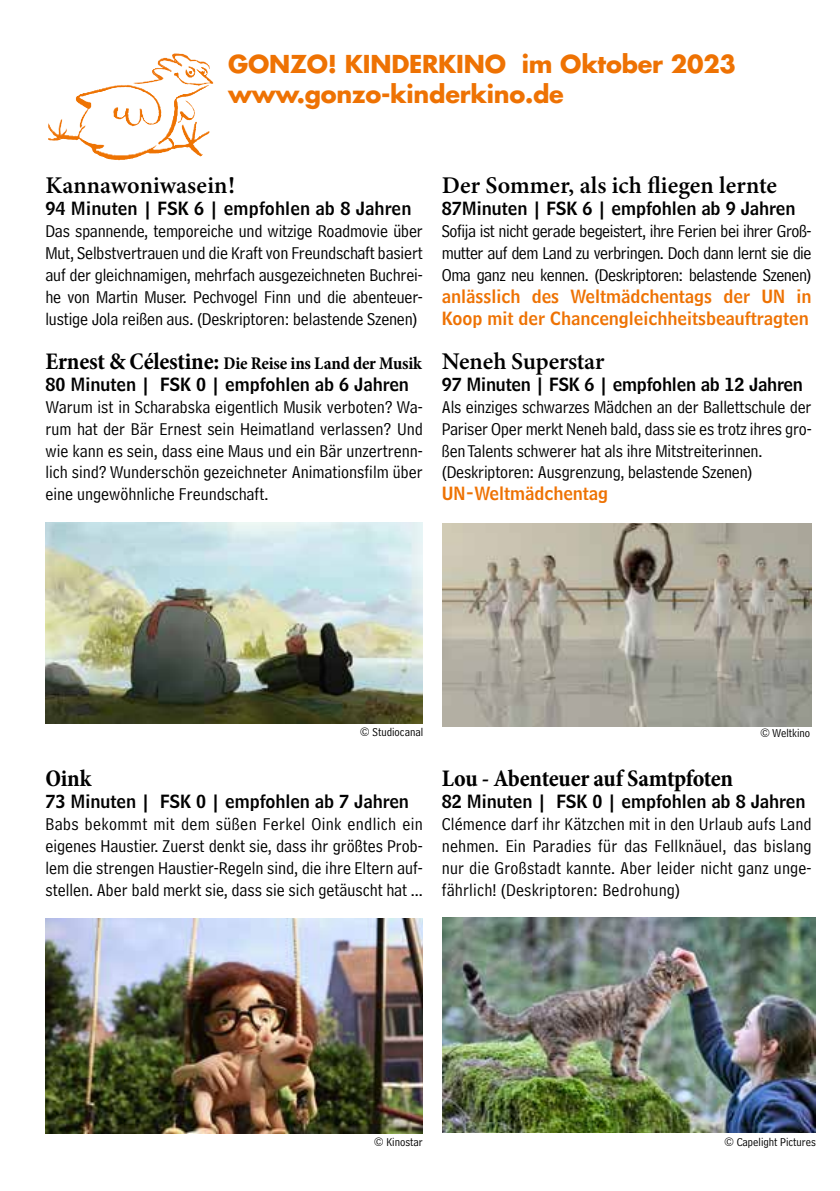
<style>
.page{position:relative;width:840px;height:1191px;background:#fff}
.page>*{position:absolute;margin:0;border:0;box-sizing:border-box;transform-origin:0 0}
.t1{font:24px "Minion Variable Concept";color:#000}
.t2{font:700 24px/29.6px "Futura Std";letter-spacing:-.01em;color:#ee7203}
.t3{font:700 condensed 24px "Minion Pro";letter-spacing:-.015em;color:#000}
.t4{font:18px/22px "Bell Centennial Std Address";letter-spacing:-.01em;color:#000;text-align:justify}
.t5{font:18px "Bell Centennial Std Name Num";color:#000}
.t6{font:18px/22px "Bell Centennial Std Name Num";color:#ee7203}
.t7{font:700 condensed 18px "Minion Pro";letter-spacing:-.01em;color:#000}
.t8{font:12px "Bell Centennial Std Address";color:#000}
.s1{font-size:24px}
</style>
<div class="page">
<img style="left:48px;top:53px;width:166px;height:108px">
<img style="left:45px;top:522px;width:377px;height:201px">
<img style="left:45px;top:918px;width:377px;height:215px">
<img style="left:442px;top:524px;width:369px;height:202px">
<img style="left:442px;top:917px;width:372px;height:215px">
<h1 class="t2" style="left:228px;top:49px;width:509px">GONZO! KINDERKINO im Oktober 2023 www.gonzo-kinderkino.de</h1>
<h1 class="t1" style="left:45px;top:168px;width:191px">Kannawoniwasein!</h1>
<p class="t5" style="left:45px;top:197px;width:367px">94 Minuten | FSK 6 | empfohlen ab 8 Jahren</p>
<p class="t4" style="left:45px;top:220px;width:379px">Das spannende, temporeiche und witzige Roadmovie über Mut, Selbstvertrauen und die Kraft von Freundschaft basiert auf der gleichnamigen, mehrfach ausgezeichneten Buchrei&shy;he von Martin Muser. Pechvogel Finn und die abenteuer&shy;lustige Jola reißen aus. (Deskriptoren: belastende Szenen)</p>
<p class="t7" style="left:45px;top:350px;width:378px"><span class="s1">Ernest &amp; Célestine:</span> Die Reise ins Land der Musik</p>
<p class="t5" style="left:45px;top:372px;width:365px">80 Minuten | FSK 0 | empfohlen ab 6 Jahren</p>
<p class="t4" style="left:45px;top:395px;width:379px">Warum ist in Scharabska eigentlich Musik verboten? Wa&shy;rum hat der Bär Ernest sein Heimatland verlassen? Und wie kann es sein, dass eine Maus und ein Bär unzertrenn&shy;lich sind? Wunderschön gezeichneter Animationsfilm über eine ungewöhnliche Freundschaft.</p>
<h1 class="t1" style="left:441px;top:168px;width:337px">Der Sommer, als ich fliegen lernte</h1>
<p class="t5" style="left:441px;top:197px;width:355px">87Minuten | FSK 6 | empfohlen ab 9 Jahren</p>
<p class="t4" style="left:441px;top:220px;width:371px">Sofija ist nicht gerade begeistert, ihre Ferien bei ihrer Groß&shy;mutter auf dem Land zu verbringen. Doch dann lernt sie die Oma ganz neu kennen. (Deskriptoren: belastende Szenen)</p>
<p class="t6" style="left:441px;top:285px;width:371px">anlässlich des Weltmädchentags der UN in<br>Koop mit der Chancengleichheitsbeauftragten</p>
<h1 class="t1" style="left:441px;top:344px;width:164px">Neneh Superstar</h1>
<p class="t5" style="left:441px;top:372px;width:362px">97 Minuten | FSK 6 | empfohlen ab 12 Jahren</p>
<p class="t4" style="left:441px;top:395px;width:371px;text-align:left">Als einziges schwarzes Mädchen an der Ballettschule der Pariser Oper merkt Neneh bald, dass sie es trotz ihres gro&shy;ßen Talents schwerer hat als ihre Mitstreiterinnen. (Deskriptoren: Ausgrenzung, belastende Szenen)</p>
<p class="t6" style="left:441px;top:483px;width:168px">UN-Weltmädchentag</p>
<p class="t8" style="left:360px;top:725px;width:65px">© Studiocanal</p>
<p class="t8" style="left:759px;top:726px;width:51px">© Weltkino</p>
<h1 class="t3" style="left:45px;top:761px;width:48px">Oink</h1>
<p class="t5" style="left:45px;top:790px;width:365px">73 Minuten | FSK 0 | empfohlen ab 7 Jahren</p>
<p class="t4" style="left:45px;top:813px;width:379px">Babs bekommt mit dem süßen Ferkel Oink endlich ein eigenes Haustier. Zuerst denkt sie, dass ihr größtes Prob&shy;lem die strengen Haustier-Regeln sind, die ihre Eltern auf&shy;stellen. Aber bald merkt sie, dass sie sich getäuscht hat ...</p>
<h1 class="t3" style="left:441px;top:761px;width:293px">Lou - Abenteuer auf Samtpfoten</h1>
<p class="t5" style="left:441px;top:790px;width:365px">82 Minuten | FSK 0 | empfohlen ab 8 Jahren</p>
<p class="t4" style="left:441px;top:813px;width:371px">Clémence darf ihr Kätzchen mit in den Urlaub aufs Land nehmen. Ein Paradies für das Fellknäuel, das bislang nur die Großstadt kannte. Aber leider nicht ganz unge&shy;fährlich! (Deskriptoren: Bedrohung)</p>
<p class="t8" style="left:373px;top:1135px;width:51px">© Kinostar</p>
<p class="t8" style="left:723px;top:1135px;width:93px">© Capelight Pictures</p>
</div>
